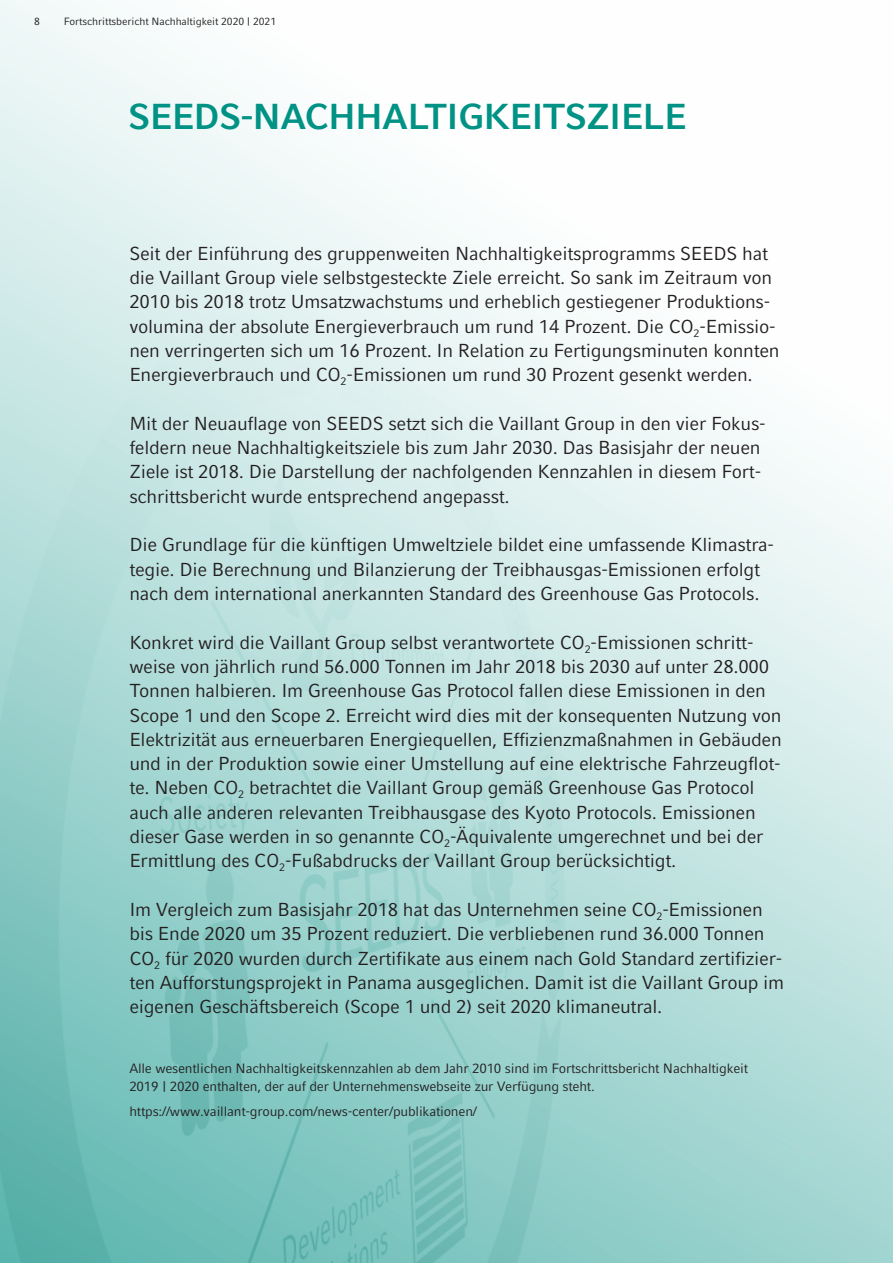
<style>
.page{position:relative;width:893px;height:1263px;background:#fff}
.page>*{position:absolute;margin:0;border:0;box-sizing:border-box;transform-origin:0 0}
.t1{font:700 36px "Compatil Fact LT Pro";letter-spacing:-.02em;color:#009385}
.t2{font:18.75px/24.3px "Compatil Fact LT Pro";letter-spacing:-.015em;color:#231f20}
.t3{font:13.5px/18px "Compatil Fact LT Pro";letter-spacing:-.015em;color:#231f20}
.t4{font:10.5px "Compatil Fact LT Pro";letter-spacing:-.01em;color:#231f20}
</style>
<div class="page">
<img style="left:0;top:0;width:893px;height:1263px">
<p class="t4" style="left:34px;top:15px;width:7px">8</p>
<p class="t4" style="left:64px;top:15px;width:214px">Fortschrittsbericht Nachhaltigkeit 2020 | 2021</p>
<h1 class="t1" style="left:128px;top:95px;width:560px">SEEDS-NACHHALTIGKEITSZIELE</h1>
<p class="t2" style="left:129px;top:241px;width:652px">Seit der Einführung des gruppenweiten Nachhaltigkeitsprogramms SEEDS hat die Vaillant Group viele selbstgesteckte Ziele erreicht. So sank im Zeitraum von 2010 bis 2018 trotz Umsatzwachstums und erheblich gestiegener Produktions&shy;volumina der absolute Energieverbrauch um rund 14 Prozent. Die CO<sub>2</sub>-Emissio&shy;nen verringerten sich um 16 Prozent. In Relation zu Fertigungsminuten konnten Energieverbrauch und CO<sub>2</sub>-Emissionen um rund 30 Prozent gesenkt werden.</p>
<p class="t2" style="left:129px;top:411px;width:638px">Mit der Neuauflage von SEEDS setzt sich die Vaillant Group in den vier Fokus&shy;feldern neue Nachhaltigkeitsziele bis zum Jahr 2030. Das Basisjahr der neuen Ziele ist 2018. Die Darstellung der nachfolgenden Kennzahlen in diesem Fort&shy;schrittsbericht wurde entsprechend angepasst.</p>
<p class="t2" style="left:129px;top:533px;width:646px">Die Grundlage für die künftigen Umweltziele bildet eine umfassende Klimastra&shy;tegie. Die Berechnung und Bilanzierung der Treibhausgas-Emissionen erfolgt nach dem international anerkannten Standard des Greenhouse Gas Protocols.</p>
<p class="t2" style="left:129px;top:630px;width:654px">Konkret wird die Vaillant Group selbst verantwortete CO<sub>2</sub>-Emissionen schritt&shy;weise von jährlich rund 56.000 Tonnen im Jahr 2018 bis 2030 auf unter 28.000<br>Tonnen halbieren. Im Greenhouse Gas Protocol fallen diese Emissionen in den Scope 1 und den Scope 2. Erreicht wird dies mit der konsequenten Nutzung von Elektrizität aus erneuerbaren Energiequellen, Effizienzmaßnahmen in Gebäuden und in der Produktion sowie einer Umstellung auf eine elektrische Fahrzeugflot&shy;te. Neben CO<sub>2</sub> betrachtet die Vaillant Group gemäß Greenhouse Gas Protocol auch alle anderen relevanten Treibhausgase des Kyoto Protocols. Emissionen dieser Gase werden in so genannte CO<sub>2</sub>-Äquivalente umgerechnet und bei der Ermittlung des CO<sub>2</sub>-Fußabdrucks der Vaillant Group berücksichtigt.</p>
<p class="t2" style="left:129px;top:897px;width:656px">Im Vergleich zum Basisjahr 2018 hat das Unternehmen seine CO<sub>2</sub>-Emissionen bis Ende 2020 um 35 Prozent reduziert. Die verbliebenen rund 36.000 Tonnen CO<sub>2</sub> für 2020 wurden durch Zertifikate aus einem nach Gold Standard zertifizier&shy;ten Aufforstungsprojekt in Panama ausgeglichen. Damit ist die Vaillant Group im eigenen Geschäftsbereich (Scope 1 und 2) seit 2020 klimaneutral.</p>
<p class="t3" style="left:129px;top:1060px;width:620px">Alle wesentlichen Nachhaltigkeitskennzahlen ab dem Jahr 2010 sind im Fortschrittsbericht Nachhaltigkeit<br>2019 | 2020 enthalten, der auf der Unternehmenswebseite zur Verfügung steht.</p>
<p class="t3" style="left:129px;top:1102px;width:349px">https://www.vaillant-group.com/news-center/publikationen/</p>
</div>
